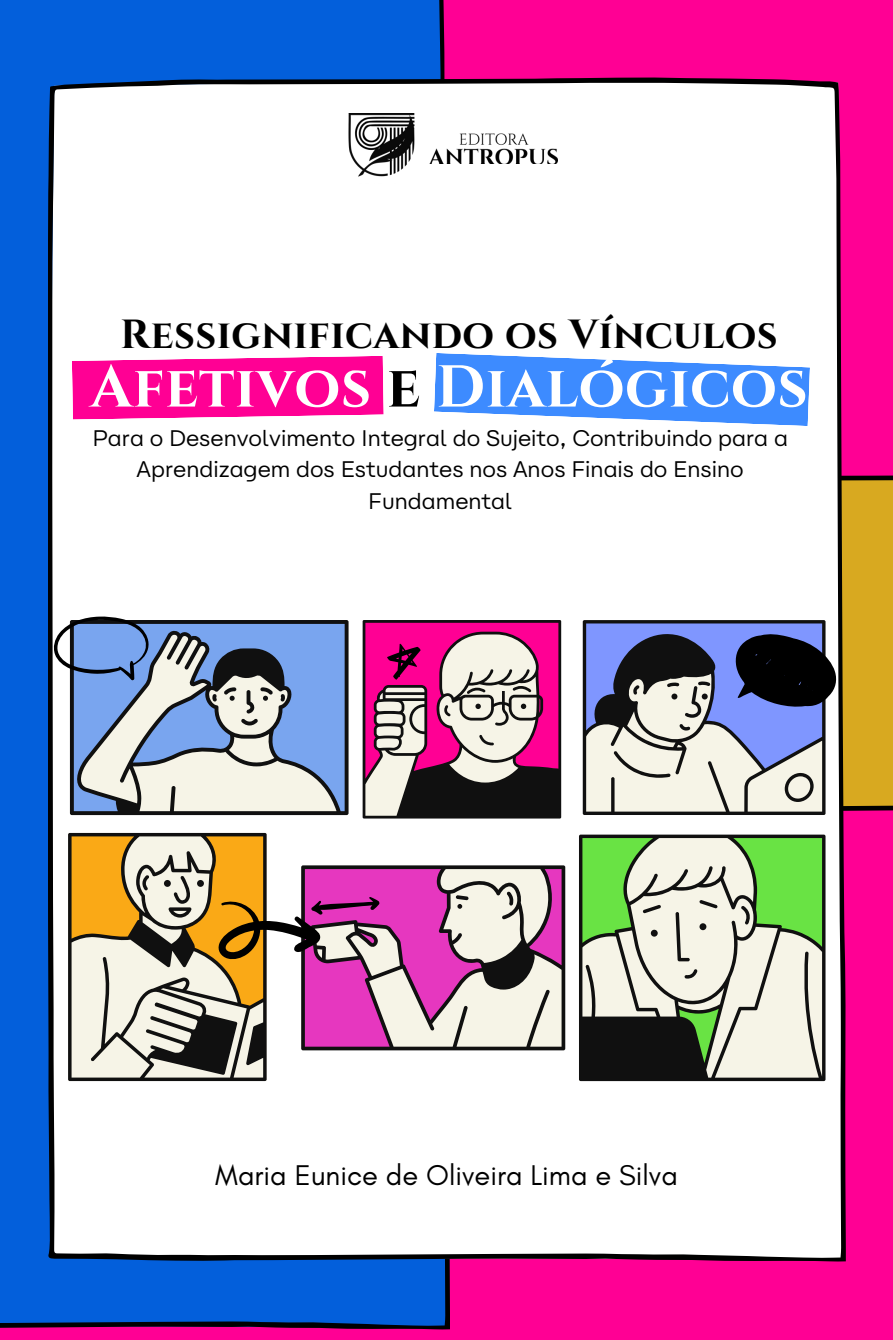
<style>
.page{position:relative;width:893px;height:1340px;background:#ff0094}
.page>*{position:absolute;margin:0;border:0;box-sizing:border-box;transform-origin:0 0}
.t1{font:700 58.95px "Cinzel";letter-spacing:.01em;color:#fff}
.t2{font:700 40.73px "Cinzel";letter-spacing:.01em;color:#000}
.t3{font:29.03px "Glacial Indifference";color:#000}
.t4{font:22.5px/31.3px "Carbona Test";color:#000;text-align:center}
.s1{color:#000}
</style>
<div class="page">
<div style="left:0;top:0;width:450px;height:1329px;background:#035fdb"></div>
<div style="left:594px;top:474px;width:299px;height:339px;background:#d8a920"></div>
<div style="left:48px;top:78px;width:797px;height:1184px;background:#fff"></div>
<svg style="left:68px;top:833px;width:199px;height:248px"></svg>
<svg style="left:579px;top:835px;width:246px;height:246px;fill:#f6f4e7"></svg>
<svg style="left:70px;top:620px;width:278px;height:195px"></svg>
<svg style="left:363px;top:620px;width:198px;height:198px"></svg>
<svg style="left:52px;top:616px;width:98px;height:64px"></svg>
<svg style="left:69px;top:834px;width:494px;height:215px"></svg>
<svg style="left:583px;top:620px;width:263px;height:195px"></svg>
<svg style="left:434px;top:353px;width:376px;height:73px"></svg>
<svg style="left:72px;top:356px;width:312px;height:64px"></svg>
<img style="left:336px;top:114px;width:92px;height:69px">
<img style="left:428px;top:124px;width:129px;height:40px">
<h2 class="t2" style="left:120px;top:308px;width:659px">Ressignificando os Vínculos</h2>
<h1 class="t1" style="left:90px;top:349px;width:719px">Afetivos <span class="s1">e</span> Dialógicos</h1>
<p class="t4" style="left:92px;top:422px;width:697px">Para o Desenvolvimento Integral do Sujeito, Contribuindo para a<br>Aprendizagem dos Estudantes nos Anos Finais do Ensino<br>Fundamental</p>
<p class="t3" style="left:215px;top:1158px;width:464px">Maria Eunice de Oliveira Lima e Silva</p>
</div>
